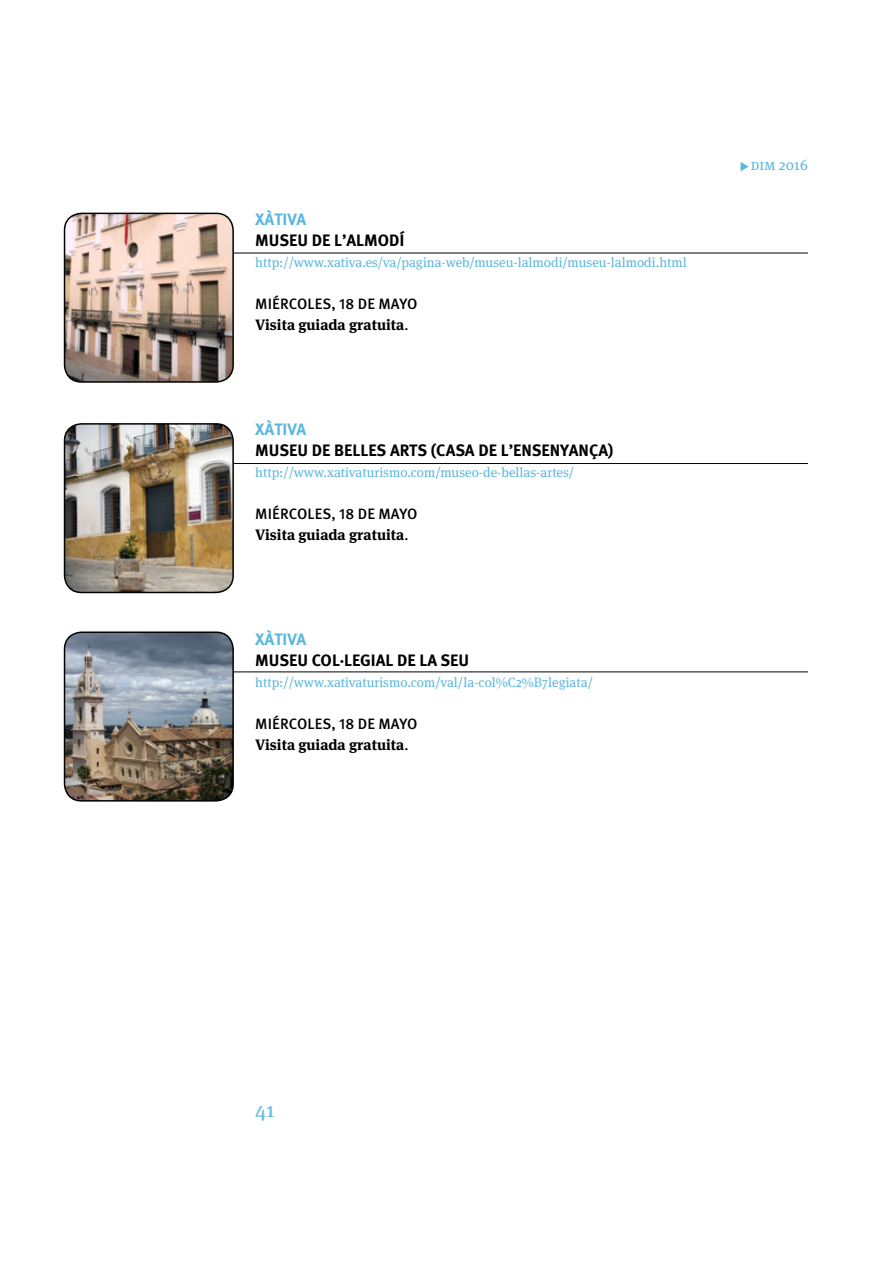
<style>
.page{position:relative;width:893px;height:1263px;background:#fff}
.page>*{position:absolute;margin:0;border:0;box-sizing:border-box;transform-origin:0 0}
.t1{font:21px "Meta Serif OT";color:#5cb7de}
.t2{font:700 16.5px "Meta Pro";color:#000}
.t3{font:700 16.5px "Meta Pro";color:#5cb7de}
.t4{font:700 15px "Meta Serif OT";color:#000}
.t5{font:500 15px "Meta Pro";letter-spacing:.01em;color:#000}
.t6{font:15px "Meta Serif OT";color:#5cb7de}
.t7{font:13.5px "Meta Serif OT";color:#5cb7de}
.s1{font-weight:400}
</style>
<div class="page">
<img style="left:65px;top:213px;width:168px;height:169px">
<div style="left:64px;top:213px;width:170px;height:170px;border:2px solid #000;border-radius:17px"></div>
<hr style="left:234px;top:253px;width:574px;height:1px;background:#000">
<img style="left:65px;top:424px;width:168px;height:168px">
<div style="left:64px;top:423px;width:170px;height:170px;border:2px solid #000;border-radius:17px"></div>
<hr style="left:234px;top:463px;width:574px;height:1px;background:#000">
<img style="left:65px;top:634px;width:168px;height:167px">
<div style="left:64px;top:631px;width:170px;height:170px;border:2px solid #000;border-radius:17px"></div>
<hr style="left:234px;top:672px;width:574px;height:1px;background:#000">
<p class="t3" style="left:255px;top:209px;width:53px">XÀTIVA</p>
<p class="t2" style="left:255px;top:230px;width:151px">MUSEU DE L’ALMODÍ</p>
<p class="t7" style="left:255px;top:255px;width:433px">http://www.xativa.es/va/pagina-web/museu-lalmodi/museu-lalmodi.html</p>
<p class="t5" style="left:255px;top:294px;width:10px">MIÉRCOLES</p>
<p class="t5" style="left:331px;top:294px;width:58px">, 18 DE MAYO</p>
<p class="t4" style="left:255px;top:316px;width:155px">Visita guiada gratuita<span class="s1">.</span></p>
<p class="t3" style="left:255px;top:419px;width:53px">XÀTIVA</p>
<p class="t2" style="left:255px;top:440px;width:360px">MUSEU DE BELLES ARTS (CASA DE L’ENSENYANÇA)</p>
<p class="t7" style="left:255px;top:465px;width:320px">http://www.xativaturismo.com/museo-de-bellas-artes/</p>
<p class="t5" style="left:255px;top:504px;width:10px">MIÉRCOLES</p>
<p class="t5" style="left:331px;top:504px;width:58px">, 18 DE MAYO</p>
<p class="t4" style="left:255px;top:526px;width:155px">Visita guiada gratuita<span class="s1">.</span></p>
<p class="t3" style="left:255px;top:629px;width:53px">XÀTIVA</p>
<p class="t2" style="left:255px;top:650px;width:216px">MUSEU COL·LEGIAL DE LA SEU</p>
<p class="t7" style="left:255px;top:675px;width:339px">http://www.xativaturismo.com/val/la-col%C2%B7legiata/</p>
<p class="t5" style="left:255px;top:714px;width:10px">MIÉRCOLES</p>
<p class="t5" style="left:331px;top:714px;width:58px">, 18 DE MAYO</p>
<p class="t4" style="left:255px;top:736px;width:155px">Visita guiada gratuita<span class="s1">.</span></p>
<p class="t6" style="left:751px;top:156px;width:59px">dim 2016</p>
<h1 class="t1" style="left:255px;top:1097px;width:21px">41</h1>
</div>
